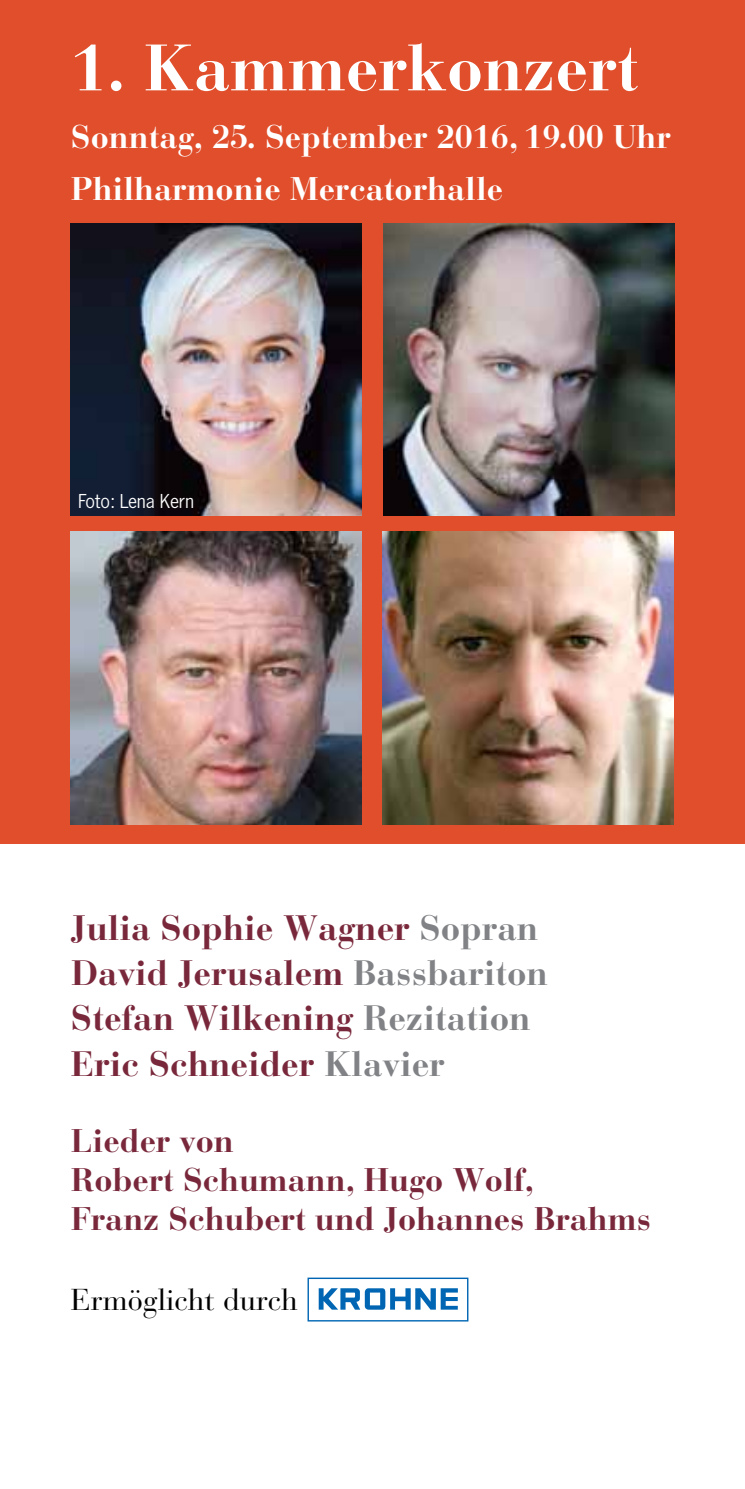
<style>
.page{position:relative;width:745px;height:1489px;background:#fff}
.page>*{position:absolute;margin:0;border:0;box-sizing:border-box;transform-origin:0 0}
.t1{font:700 65px "Bauer Bodoni Std";color:#fff}
.t2{font:700 35px/45px "Bauer Bodoni Std";color:#79283b}
.t3{font:700 32.5px/39px "Bauer Bodoni Std";color:#79283b}
.t4{font:700 32.5px/52.5px "Bauer Bodoni Std";color:#fff}
.t5{font:30px "Bauer Bodoni Std";color:#000}
.t6{font:20px "News Gothic BQ";color:#fff}
.s1{color:#808285}
</style>
<div class="page">
<div style="left:0;top:0;width:744px;height:843px;background:#e04e2b"></div>
<img style="left:71px;top:223px;width:290px;height:293px">
<img style="left:383px;top:223px;width:290px;height:293px">
<svg style="left:307px;top:1277px;width:161px;height:44px"></svg>
<img style="left:71px;top:531px;width:290px;height:293px">
<img style="left:382px;top:531px;width:290px;height:293px">
<h1 class="t1" style="left:71px;top:29px;width:568px">1. Kammerkonzert</h1>
<p class="t4" style="left:71px;top:110px;width:601px">Sonntag, 25. September 2016, 19.00 Uhr<br>Philharmonie Mercatorhalle</p>
<p class="t6" style="left:78px;top:489px;width:118px">Foto: Lena Kern</p>
<p class="t2" style="left:71px;top:905px;width:478px">Julia Sophie Wagner <span class="s1">Sopran<br></span>David Jerusalem <span class="s1">Bassbariton<br></span>Stefan Wilkening <span class="s1">Rezitation<br></span>Eric Schneider <span class="s1">Klavier</span></p>
<p class="t3" style="left:71px;top:1121px;width:581px">Lieder von<br>Robert Schumann, Hugo Wolf,<br>Franz Schubert und Johannes Brahms</p>
<p class="t5" style="left:71px;top:1281px;width:228px">Ermöglicht durch</p>
</div>
